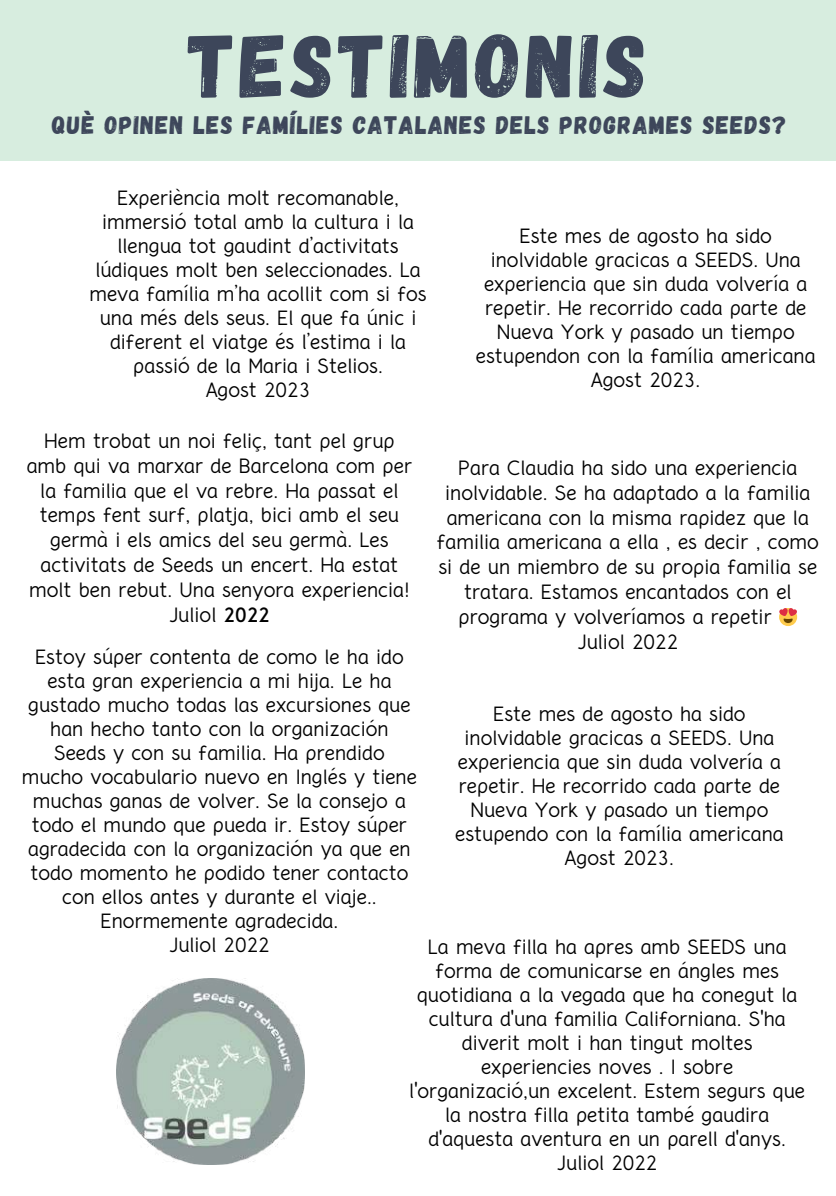
<style>
.page{position:relative;width:836px;height:1196px;background:#fff}
.page>*{position:absolute;margin:0;border:0;box-sizing:border-box;transform-origin:0 0}
.t1{font:89.8px "Gagalin";letter-spacing:.05em;color:#3d465a}
.t2{font:25.2px "Gagalin";letter-spacing:.05em;color:#3d465a}
.t3{font:18px/24px "Crusoe Text";color:#000;text-align:center}
.s1{font-weight:700}
</style>
<div class="page">
<div style="left:0;top:0;width:835px;height:160px;background:#d7eddf"></div>
<img style="left:117px;top:978px;width:187px;height:186px">
<h1 class="t1" style="left:188px;top:7px;width:460px">TESTIMONIS</h1>
<h2 class="t2" style="left:52px;top:108px;width:736px">QUÈ OPINEN LES FAMÍLIES CATALANES DELS PROGRAMES SEEDS?</h2>
<p class="t3" style="left:89px;top:188px;width:339px">Experiència molt recomanable, immersió total amb la cultura i la llengua tot gaudint d’activitats lúdiques molt ben seleccionades. La meva família m’ha acollit com si fos una més dels seus. El que fa únic i diferent el viatge és l’estima i la passió de la Maria i Stelios.<br>Agost 2023</p>
<p class="t3" style="left:476px;top:225px;width:341px">Este mes de agosto ha sido inolvidable gracicas a SEEDS. Una experiencia que sin duda volvería a repetir. He recorrido cada parte de<br>Nueva York y pasado un tiempo estupendon con la família americana<br>Agost 2023.</p>
<p class="t3" style="left:27px;top:430px;width:387px;line-height:24.8px">Hem trobat un noi feliç, tant pel grup amb qui va marxar de Barcelona com per la familia que el va rebre. Ha passat el temps fent surf, platja, bici amb el seu germà i els amics del seu germà. Les activitats de Seeds un encert. Ha estat molt ben rebut. Una senyora experiencia!<br>Juliol <span class="s1">2022</span></p>
<p class="t3" style="left:458px;top:457px;width:340px">Para Claudia ha sido una experiencia</p>
<p class="t3" style="left:445px;top:482px;width:366px">inolvidable. Se ha adaptado a la familia</p>
<p class="t3" style="left:446px;top:507px;width:363px">americana con la misma rapidez que la</p>
<p class="t3" style="left:436px;top:532px;width:384px">familia americana a ella , es decir , como</p>
<p class="t3" style="left:438px;top:557px;width:380px">si de un miembro de su propia familia se</p>
<p class="t3" style="left:464px;top:581px;width:329px">tratara. Estamos encantados con el</p>
<p class="t3" style="left:458px;top:606px;width:315px">programa y volveríamos a repetir</p>
<p class="t3" style="left:577px;top:631px;width:102px">Juliol 2022</p>
<p class="t3" style="left:22px;top:646px;width:396px">Estoy súper contenta de como le ha ido esta gran experiencia a mi hija. Le ha gustado mucho todas las excursiones que han hecho tanto con la organización<br>Seeds y con su familia. Ha prendido mucho vocabulario nuevo en Inglés y tiene muchas ganas de volver. Se la consejo a todo el mundo que pueda ir. Estoy súper agradecida con la organización ya que en todo momento he podido tener contacto con ellos antes y durante el viaje..<br>Enormemente agradecida.<br>Juliol 2022</p>
<p class="t3" style="left:455px;top:703px;width:330px">Este mes de agosto ha sido inolvidable gracicas a SEEDS. Una experiencia que sin duda volvería a repetir. He recorrido cada parte de<br>Nueva York y pasado un tiempo estupendo con la família americana<br>Agost 2023.</p>
<p class="t3" style="left:409px;top:936px;width:397px">La meva filla ha apres amb SEEDS una forma de comunicarse en ángles mes quotidiana a la vegada que ha conegut la cultura d'una familia Californiana. S'ha diverit molt i han tingut moltes experiencies noves . I sobre l'organizació,un excelent. Estem segurs que la nostra filla petita també gaudira d'aquesta aventura en un parell d'anys.<br>Juliol 2022</p>
</div>
